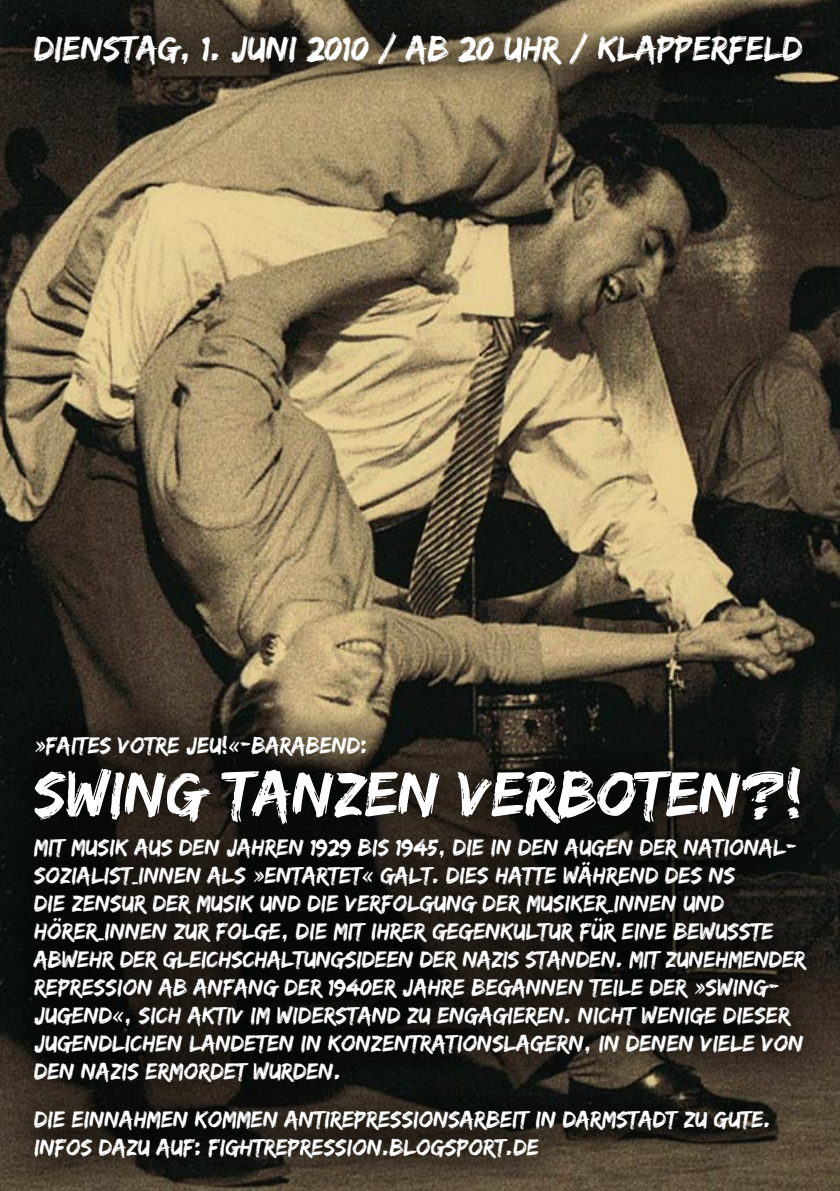
<style>
.page{position:relative;width:840px;height:1191px;background:#fff}
.page>*{position:absolute;margin:0;border:0;box-sizing:border-box;transform-origin:0 0}
.t1{font:66px "Edo SZ";color:#fff}
.t2{font:36px "Edo SZ";color:#fff}
.t3{font:24px/28px "Edo SZ";color:#fff}
</style>
<div class="page">
<img style="left:0;top:0;width:839px;height:1191px">
<div style="left:0;top:694px;width:833px;height:493px;background:#000;opacity:.75"></div>
<div style="left:0;top:0;width:830px;height:92px;background:#000;opacity:.75"></div>
<h2 class="t2" style="left:34px;top:28px;width:769px">DIENSTAG, 1. JUNI 2010 / AB 20 UHR / KLAPPERFELD</h2>
<p class="t3" style="left:34px;top:730px;width:335px">»FAITES VOTRE JEU!«-BARABEND:</p>
<h1 class="t1" style="left:34px;top:755px;width:769px">SWING TANZEN VERBOTEN?!</h1>
<p class="t3" style="left:34px;top:832px;width:772px">MIT MUSIK AUS DEN JAHREN 1929 BIS 1945, DIE IN DEN AUGEN DER NATIONAL-SOZIALIST_INNEN ALS »ENTARTET« GALT. DIES HATTE WÄHREND DES NS<br>DIE ZENSUR DER MUSIK UND DIE VERFOLGUNG DER MUSIKER_INNEN UND HÖRER_INNEN ZUR FOLGE, DIE MIT IHRER GEGENKULTUR FÜR EINE BEWUSSTE ABWEHR DER GLEICHSCHALTUNGSIDEEN DER NAZIS STANDEN. MIT ZUNEHMENDER REPRESSION AB ANFANG DER 1940ER JAHRE BEGANNEN TEILE DER »SWING-JUGEND«, SICH AKTIV IM WIDERSTAND ZU ENGAGIEREN. NICHT WENIGE DIESER JUGENDLICHEN LANDETEN IN KONZENTRATIONSLAGERN, IN DENEN VIELE VON DEN NAZIS ERMORDET WURDEN.</p>
<p class="t3" style="left:34px;top:1104px;width:737px">DIE EINNAHMEN KOMMEN ANTIREPRESSIONSARBEIT IN DARMSTADT ZU GUTE.<br>INFOS DAZU AUF: FIGHTREPRESSION.BLOGSPORT.DE</p>
</div>
